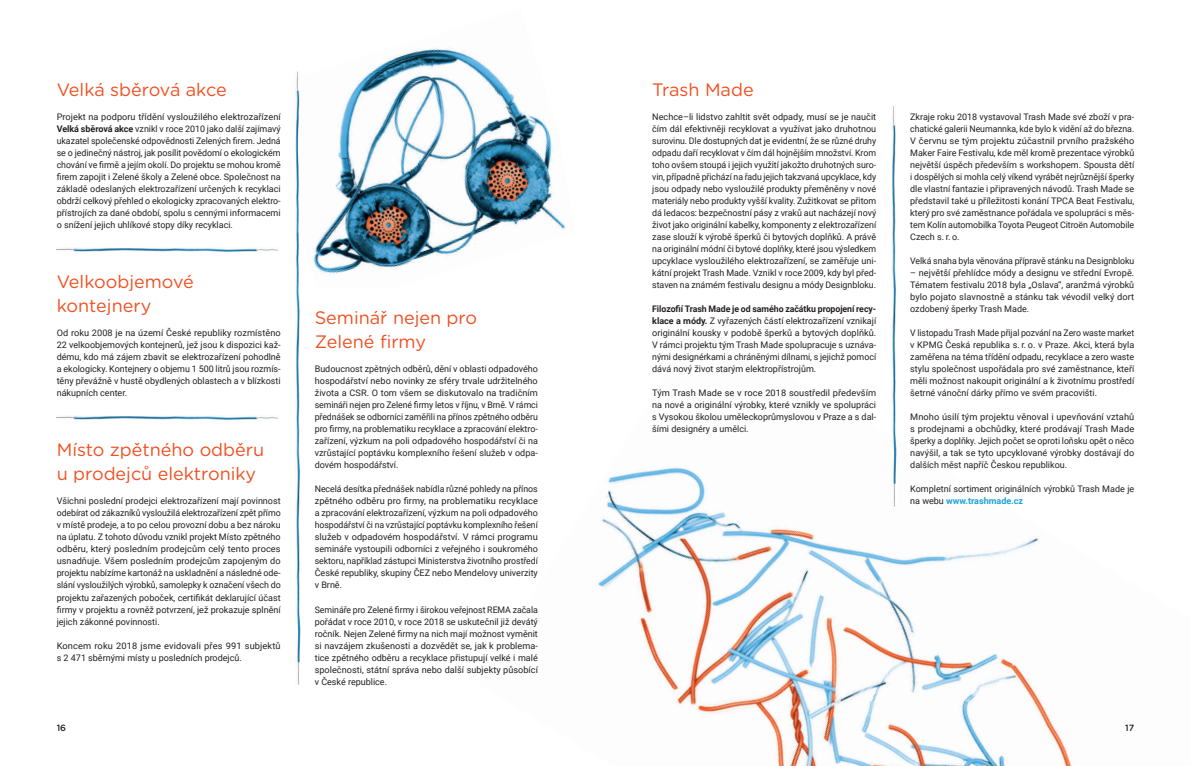
<style>
.page{position:relative;width:1191px;height:766px;background:#fff}
.page>*{position:absolute;margin:0;border:0;box-sizing:border-box;transform-origin:0 0}
.t1{font:18px/24px "Gotham Rounded";color:#f05022}
.t2{font:9px/12px "Roboto";color:#231f20;text-align:justify}
.t3{font:500 9px "Gotham Rounded";color:#231f20}
.s1{font-weight:700}
.s2{font-weight:700;color:#20a1db}
</style>
<div class="page">
<img style="left:598px;top:444px;width:473px;height:321px">
<img style="left:57px;top:248px;width:221px;height:4px">
<img style="left:57px;top:416px;width:221px;height:4px">
<img style="left:891px;top:107px;width:5px;height:399px">
<img style="left:313px;top:48px;width:253px;height:226px">
<img style="left:295px;top:71px;width:5px;height:613px">
<h1 class="t1" style="left:57px;top:77px;width:172px">Velká sběrová akce</h1>
<p class="t2" style="left:57px;top:110px;width:225px">Projekt na podporu třídění vysloužilého elektrozařízení <span class="s1">Velká sběrová akce</span> vznikl v roce 2010 jako další zajímavý ukazatel společenské odpovědnosti Zelených firem. Jedná se o jedinečný nástroj, jak posílit povědomí o ekologickém chování ve firmě a jejím okolí. Do projektu se mohou kromě firem zapojit i Zelené školy a Zelené obce. Společnost na základě odeslaných elektrozařízení určených k recyklaci obdrží celkový přehled o ekologicky zpracovaných elektro&shy;přístrojích za dané období, spolu s cennými informacemi o snížení jejich uhlíkové stopy díky recyklaci.</p>
<h1 class="t1" style="left:57px;top:269px;width:139px">Velkoobjemové kontejnery</h1>
<p class="t2" style="left:57px;top:326px;width:225px">Od roku 2008 je na území České republiky rozmístěno 22 velkoobjemových kontejnerů, jež jsou k dispozici kaž&shy;dému, kdo má zájem zbavit se elektrozařízení pohodlně a ekologicky. Kontejnery o objemu 1 500 litrů jsou rozmís&shy;těny převážně v hustě obydlených oblastech a v blízkosti nákupních center.</p>
<h1 class="t1" style="left:57px;top:437px;width:209px">Místo zpětného odběru u prodejců elektroniky</h1>
<p class="t2" style="left:57px;top:494px;width:225px">Všichni poslední prodejci elektrozařízení mají povinnost odebírat od zákazníků vysloužilá elektrozařízení zpět přímo v místě prodeje, a to po celou provozní dobu a bez nároku na úplatu. Z tohoto důvodu vznikl projekt Místo zpětného odběru, který posledním prodejcům celý tento proces usnadňuje. Všem posledním prodejcům zapojeným do projektu nabízíme kartonáž na uskladnění a následné ode&shy;slání vysloužilých výrobků, samolepky k označení všech do projektu zařazených poboček, certifikát deklarující účast firmy v projektu a rovněž potvrzení, jež prokazuje splnění jejich zákonné povinnosti.</p>
<p class="t2" style="left:57px;top:638px;width:225px">Koncem roku 2018 jsme evidovali přes 991 subjektů s 2 471 sběrnými místy u posledních prodejců.</p>
<h1 class="t1" style="left:315px;top:305px;width:164px">Seminář nejen pro<br>Zelené firmy</h1>
<p class="t2" style="left:315px;top:362px;width:225px">Budoucnost zpětných odběrů, dění v oblasti odpadového hospodářství nebo novinky ze sféry trvale udržitelného života a CSR. O tom všem se diskutovalo na tradičním semináři nejen pro Zelené firmy letos v říjnu, v Brně. V rámci přednášek se odborníci zaměřili na přínos zpětného odběru pro firmy, na problematiku recyklace a zpracování elektro&shy;zařízení, výzkum na poli odpadového hospodářství či na vzrůstající poptávku komplexního řešení služeb v odpa&shy;dovém hospodářství.</p>
<p class="t2" style="left:315px;top:482px;width:225px">Necelá desítka přednášek nabídla různé pohledy na přínos zpětného odběru pro firmy, na problematiku recyklace a zpracování elektrozařízení, výzkum na poli odpadového hospodářství či na vzrůstající poptávku komplexního řešení služeb v odpadovém hospodářství. V rámci programu semináře vystoupili odborníci z veřejného i soukromého sektoru, například zástupci Ministerstva životního prostředí České republiky, skupiny ČEZ nebo Mendelovy univerzity v Brně.</p>
<p class="t2" style="left:315px;top:602px;width:225px">Semináře pro Zelené firmy i širokou veřejnost REMA začala pořádat v roce 2010, v roce 2018 se uskutečnil již devátý ročník. Nejen Zelené firmy na nich mají možnost vyměnit si navzájem zkušenosti a dozvědět se, jak k problema&shy;tice zpětného odběru a recyklace přistupují velké i malé společnosti, státní správa nebo další subjekty působící v České republice.</p>
<h1 class="t1" style="left:652px;top:77px;width:103px">Trash Made</h1>
<p class="t2" style="left:652px;top:110px;width:225px">Nechce–li lidstvo zahltit svět odpady, musí se je naučit čím dál efektivněji recyklovat a využívat jako druhotnou surovinu. Dle dostupných dat je evidentní, že se různé druhy odpadu daří recyklovat v čím dál hojnějším množství. Krom toho ovšem stoupá i jejich využití jakožto druhotných suro&shy;vin, případně přichází na řadu jejich takzvaná upcyklace, kdy jsou odpady nebo vysloužilé produkty přeměněny v nové materiály nebo produkty vyšší kvality. Zužitkovat se přitom dá ledacos: bezpečnostní pásy z vraků aut nacházejí nový život jako originální kabelky, komponenty z elektrozařízení zase slouží k výrobě šperků či bytových doplňků. A právě na originální módní či bytové doplňky, které jsou výsledkem upcyklace vysloužilého elektrozařízení, se zaměřuje uni&shy;kátní projekt Trash Made. Vznikl v roce 2009, kdy byl před&shy;staven na známém festivalu designu a módy Designbloku.</p>
<p class="t2" style="left:652px;top:302px;width:225px"><span class="s1">Filozofií Trash Made je od samého začátku propojení recy&shy;klace a módy.</span> Z vyřazených částí elektrozařízení vznikají originální kousky v podobě šperků a bytových doplňků.<br>V rámci projektu tým Trash Made spolupracuje s uznáva&shy;nými designérkami a chráněnými dílnami, s jejichž pomocí dává nový život starým elektropřístrojům.</p>
<p class="t2" style="left:652px;top:386px;width:225px">Tým Trash Made se v roce 2018 soustředil především na nové a originální výrobky, které vznikly ve spolupráci s Vysokou školou uměleckoprůmyslovou v Praze a s dal&shy;šími designéry a umělci.</p>
<p class="t2" style="left:910px;top:110px;width:225px">Zkraje roku 2018 vystavoval Trash Made své zboží v pra&shy;chatické galerii Neumannka, kde bylo k vidění až do března.<br>V červnu se tým projektu zúčastnil prvního pražského Maker Faire Festivalu, kde měl kromě prezentace výrobků největší úspěch především s workshopem. Spousta dětí i dospělých si mohla celý víkend vyrábět nejrůznější šperky dle vlastní fantazie i připravených návodů. Trash Made se představil také u příležitosti konání TPCA Beat Festivalu, který pro své zaměstnance pořádala ve spolupráci s měs&shy;tem Kolín automobilka Toyota Peugeot Citroën Automobile Czech s. r. o.</p>
<p class="t2" style="left:910px;top:254px;width:225px">Velká snaha byla věnována přípravě stánku na Designbloku</p>
<p class="t2" style="left:910px;top:266px;width:225px">– největší přehlídce módy a designu ve střední Evropě.<br>Tématem festivalu 2018 byla „Oslava“, aranžmá výrobků bylo pojato slavnostně a stánku tak vévodil velký dort ozdobený šperky Trash Made.</p>
<p class="t2" style="left:910px;top:326px;width:225px">V listopadu Trash Made přijal pozvání na Zero waste market v KPMG Česká republika s. r. o. v Praze. Akci, která byla zaměřena na téma třídění odpadu, recyklace a zero waste stylu společnost uspořádala pro své zaměstnance, kteří měli možnost nakoupit originální a k životnímu prostředí šetrné vánoční dárky přímo ve svém pracovišti.</p>
<p class="t2" style="left:910px;top:410px;width:225px">Mnoho úsilí tým projektu věnoval i upevňování vztahů s prodejnami a obchůdky, které prodávají Trash Made šperky a doplňky. Jejich počet se oproti loňsku opět o něco navýšil, a tak se tyto upcyklované výrobky dostávají do dalších měst napříč Českou republikou.</p>
<p class="t2" style="left:910px;top:482px;width:225px">Kompletní sortiment originálních výrobků Trash Made je na webu <span class="s2">www.trashmade.cz</span></p>
<p class="t3" style="left:57px;top:720px;width:11px">16</p>
<p class="t3" style="left:1125px;top:720px;width:11px">17</p>
</div>
